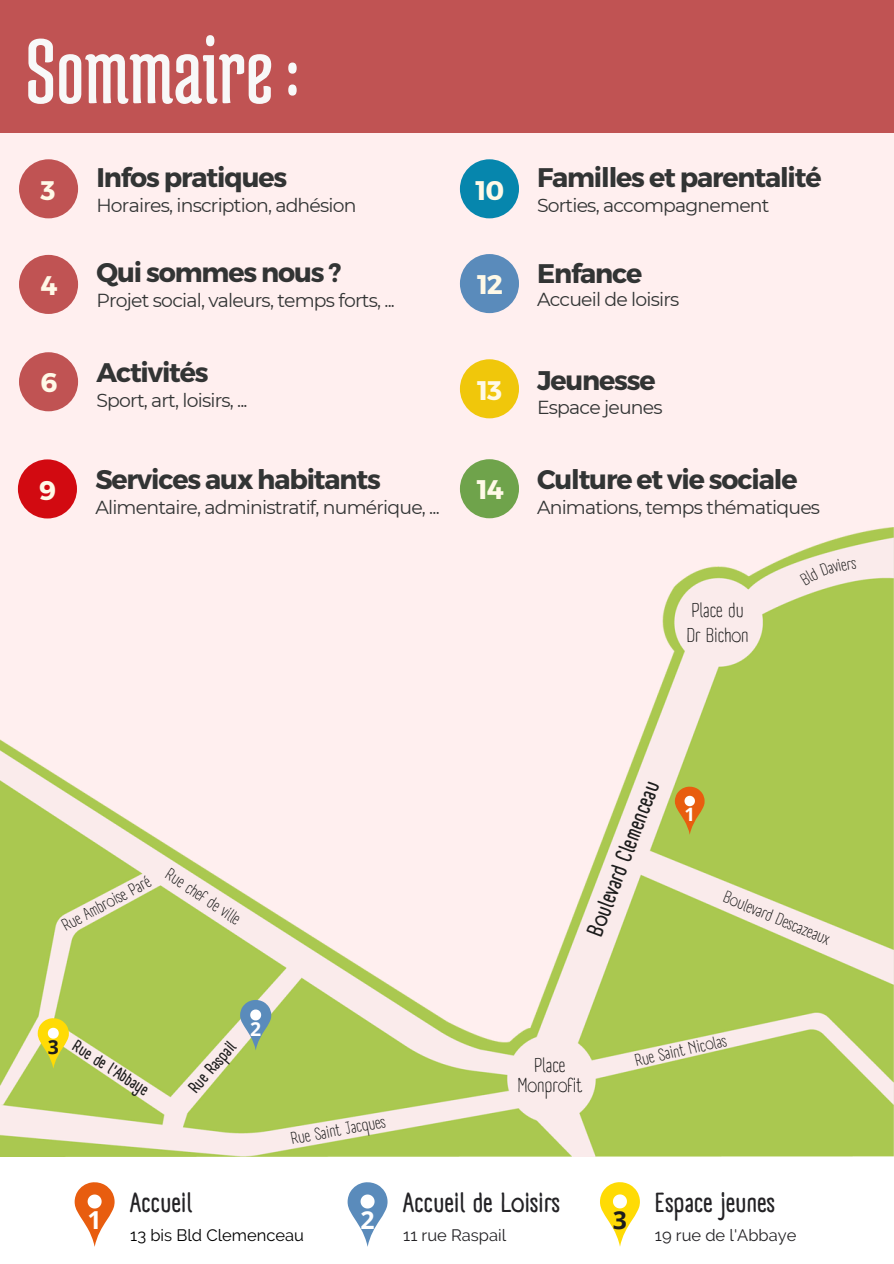
<style>
.page{position:relative;width:894px;height:1264px;background:#fff}
.page>*{position:absolute;margin:0;border:0;box-sizing:border-box;transform-origin:0 0}
.t1{font:97.5px "Medula One";color:#f8f8f8}
.t2{font:700 27px "A Day Without Sun Text";color:#232225}
.t3{font:700 26.85px "Montserrat";letter-spacing:-.04em;color:#323434}
.t4{font:700 26.85px "Montserrat";letter-spacing:-.04em;color:#fff9e7}
.t5{font:700 24.75px "Open Sans";color:#fff}
.t6{font:700 24.75px "Open Sans";color:#1d1d1d}
.t7{font:700 22.5px "A Day Without Sun Text";color:#1d1d1d}
.t8{font:19.5px/20.2px "A Day Without Sun Text";color:#1d1d1d;text-align:center}
.t9{font:700 19.35px "Open Sans";color:#1d1d1d}
.t10{font:700 19.35px "Open Sans";color:#fff}
.t11{font:18.75px "Montserrat";letter-spacing:-.04em;color:#323434}
.t12{font:700 18.45px "Open Sans";color:#fff}
.t13{font:16.5px "A Day Without Sun Text";color:#1d1d1d}
.t14{font:16.5px "Raleway";color:#232225}
.t15{font:700 16.5px "A Day Without Sun Text";color:#1d1d1d}
.t16{font:16.5px "Raleway";color:#000}
</style>
<div class="page">
<div style="left:0;top:0;width:893px;height:1154px;background:#ffefef"></div>
<img style="left:0;top:527px;width:893px;height:629px">
<svg style="left:38px;top:1017px;width:31px;height:51px;background:#e1d73f"></svg>
<svg style="left:240px;top:999px;width:31px;height:51px"></svg>
<svg style="left:674px;top:786px;width:30px;height:48px"></svg>
<div style="left:19px;top:159px;width:59px;height:59px;background:#c05353;border-radius:50%"></div>
<div style="left:19px;top:255px;width:59px;height:59px;background:#c05353;border-radius:50%"></div>
<div style="left:19px;top:352px;width:59px;height:59px;background:#c05353;border-radius:50%"></div>
<div style="left:18px;top:459px;width:59px;height:59px;background:#d20a11;border-radius:50%"></div>
<div style="left:460px;top:254px;width:59px;height:59px;background:#5a8bbb;border-radius:50%"></div>
<div style="left:460px;top:359px;width:59px;height:59px;background:#f0c70b;border-radius:50%"></div>
<div style="left:460px;top:459px;width:59px;height:59px;background:#6fa34b;border-radius:50%"></div>
<svg style="left:75px;top:1182px;width:40px;height:64px"></svg>
<svg style="left:347px;top:1182px;width:40px;height:64px"></svg>
<div style="left:0;top:0;width:893px;height:133px;background:#c05353"></div>
<div style="left:460px;top:159px;width:59px;height:59px;background:#0686ad;border-radius:50%"></div>
<svg style="left:600px;top:1182px;width:39px;height:64px"></svg>
<svg style="left:799px;top:558px;width:56px;height:27px"></svg>
<h1 class="t1" style="left:25px;top:20px;width:276px">Sommaire:</h1>
<p class="t4" style="left:40px;top:172px;width:17px">3</p>
<p class="t4" style="left:40px;top:268px;width:19px">4</p>
<p class="t4" style="left:40px;top:365px;width:18px">6</p>
<p class="t4" style="left:39px;top:472px;width:18px">9</p>
<h5 class="t3" style="left:96px;top:160px;width:192px">Infos pratiques</h5>
<p class="t11" style="left:96px;top:193px;width:261px">Horaires, inscription, adhésion</p>
<p class="t3" style="left:96px;top:255px;width:246px">Qui sommes nous ?</p>
<p class="t11" style="left:96px;top:289px;width:300px">Projet social, valeurs, temps forts, ...</p>
<h2 class="t3" style="left:96px;top:354px;width:114px">Activités</h2>
<h5 class="t11" style="left:96px;top:388px;width:153px">Sport, art, loisirs, ...</h5>
<h2 class="t3" style="left:95px;top:462px;width:287px">Services aux habitants</h2>
<h2 class="t11" style="left:95px;top:496px;width:346px">Alimentaire, administratif, numérique, ...</h2>
<p class="t4" style="left:475px;top:172px;width:30px">10</p>
<h3 class="t4" style="left:477px;top:267px;width:28px">12</h3>
<p class="t4" style="left:477px;top:372px;width:26px">13</p>
<p class="t4" style="left:476px;top:472px;width:28px">14</p>
<p class="t3" style="left:537px;top:160px;width:286px">Familles et parentalité</p>
<p class="t11" style="left:537px;top:193px;width:234px">Sorties, accompagnement</p>
<h5 class="t3" style="left:537px;top:255px;width:107px">Enfance</h5>
<p class="t11" style="left:537px;top:288px;width:144px">Accueil de loisirs</p>
<h2 class="t3" style="left:537px;top:363px;width:120px">Jeunesse</h2>
<h5 class="t11" style="left:537px;top:396px;width:127px">Espace jeunes</h5>
<p class="t3" style="left:537px;top:462px;width:262px">Culture et vie sociale</p>
<h2 class="t11" style="left:537px;top:496px;width:284px">Animations, temps thématiques</h2>
<p class="t8" style="left:686px;top:598px;width:64px;line-height:24.8px;text-align:left">Place du<br>Dr Bichon</p>
<p class="t13" style="left:58px;top:917px;width:99px;rotate:-28deg">Rue Ambroise Paré</p>
<p class="t13" style="left:173px;top:864px;width:88px;rotate:34deg">Rue chef de vil e</p>
<p class="t9" style="left:48px;top:1033px;width:13px">3</p>
<h2 class="t15" style="left:80px;top:1035px;width:88px;rotate:33deg">Rue de l'Abbaye</h2>
<h5 class="t15" style="left:184px;top:1083px;width:64px;rotate:-49deg">Rue Raspail</h5>
<h2 class="t10" style="left:250px;top:1015px;width:13px">2</h2>
<p class="t13" style="left:289px;top:1129px;width:97px;rotate:-11deg">Rue Saint Jacques</p>
<h5 class="t7" style="left:581px;top:929px;width:165px;rotate:-69deg">Boulevard Clemenceau</h5>
<h5 class="t12" style="left:684px;top:801px;width:12px">1</h5>
<p class="t13" style="left:728px;top:886px;width:115px;rotate:23deg">Boulevard Descazeaux</p>
<p class="t8" style="left:517px;top:1055px;width:66px">Place<br>Monprofit</p>
<p class="t13" style="left:632px;top:1051px;width:95px;rotate:-13deg">Rue Saint Nicolas</p>
<h5 class="t5" style="left:87px;top:1202px;width:16px">1</h5>
<p class="t2" style="left:130px;top:1186px;width:63px">Accueil</p>
<h2 class="t16" style="left:130px;top:1225px;width:175px">13 bis Bld Clemenceau</h2>
<p class="t5" style="left:360px;top:1202px;width:16px">2</p>
<p class="t2" style="left:403px;top:1186px;width:158px">Accueil de Loisirs</p>
<p class="t14" style="left:403px;top:1225px;width:104px">11 rue Raspail</p>
<h3 class="t6" style="left:612px;top:1202px;width:16px">3</h3>
<h2 class="t2" style="left:654px;top:1186px;width:122px">Espace jeunes</h2>
<p class="t14" style="left:654px;top:1225px;width:143px">19 rue de l'Abbaye</p>
</div>
